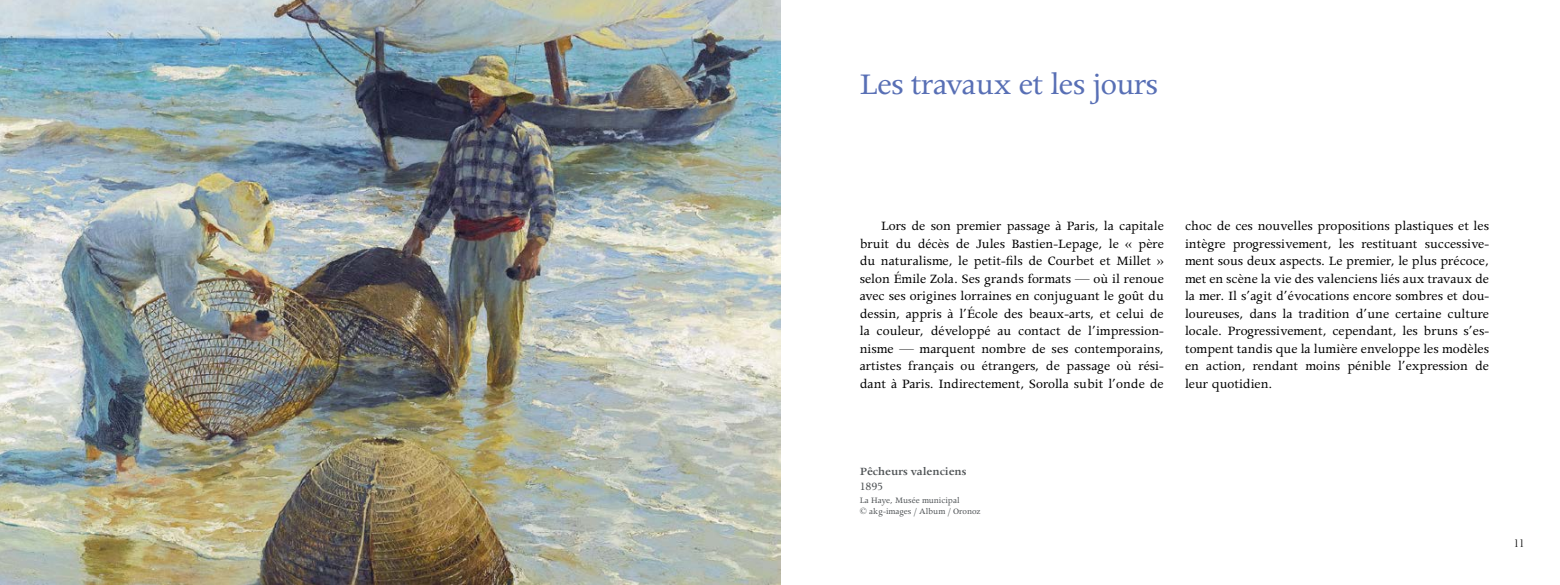
<style>
.page{position:relative;width:1560px;height:585px;background:#fff}
.page>*{position:absolute;margin:0;border:0;box-sizing:border-box;transform-origin:0 0}
.t1{font:33.75px "Apollo";letter-spacing:-.02em;color:#586fb5}
.t2{font:14.38px/17.5px "Apollo";color:#000;text-align:justify}
.t3{font:600 12.5px "Apollo";letter-spacing:-.015em;color:#4f5355}
.t4{font:12.5px "Apollo";color:#4f5355}
.t5{font:10.62px "Electra LH";color:#000}
.t6{font:9.38px/11.2px "Apollo";color:#4f5355}
</style>
<div class="page">
<img style="left:0;top:0;width:780px;height:585px">
<h1 class="t1" style="left:859px;top:66px;width:300px">Les travaux et les jours</h1>
<p class="t2" style="left:859px;top:218px;width:305px;text-indent:21px">Lors de son premier passage à Paris, la capitale bruit du décès de Jules Bastien-Lepage, le « père du naturalisme, le petit-fils de Courbet et Millet » selon Émile Zola. Ses grands formats — où il renoue avec ses origines lorraines en conjuguant le goût du dessin, appris à l’École des beaux-arts, et celui de la couleur, développé au contact de l’impression&shy;nisme — marquent nombre de ses contemporains, artistes français ou étrangers, de passage où rési&shy;dant à Paris. Indirectement, Sorolla subit l’onde de</p>
<p class="t2" style="left:1184px;top:218px;width:305px">choc de ces nouvelles propositions plastiques et les intègre progressivement, les restituant successive&shy;ment sous deux aspects. Le premier, le plus précoce, met en scène la vie des valenciens liés aux travaux de la mer. Il s’agit d’évocations encore sombres et dou&shy;loureuses, dans la tradition d’une certaine culture locale. Progressivement, cependant, les bruns s’es&shy;tompent tandis que la lumière enveloppe les modèles en action, rendant moins pénible l’expression de leur quotidien.</p>
<p class="t3" style="left:859px;top:465px;width:108px">Pêcheurs valenciens</p>
<p class="t4" style="left:859px;top:479px;width:25px">1895</p>
<p class="t6" style="left:859px;top:494px;width:122px">La Haye, Musée municipal<br>© akg-images / Album / Oronoz</p>
<p class="t5" style="left:1513px;top:537px;width:12px">11</p>
</div>
